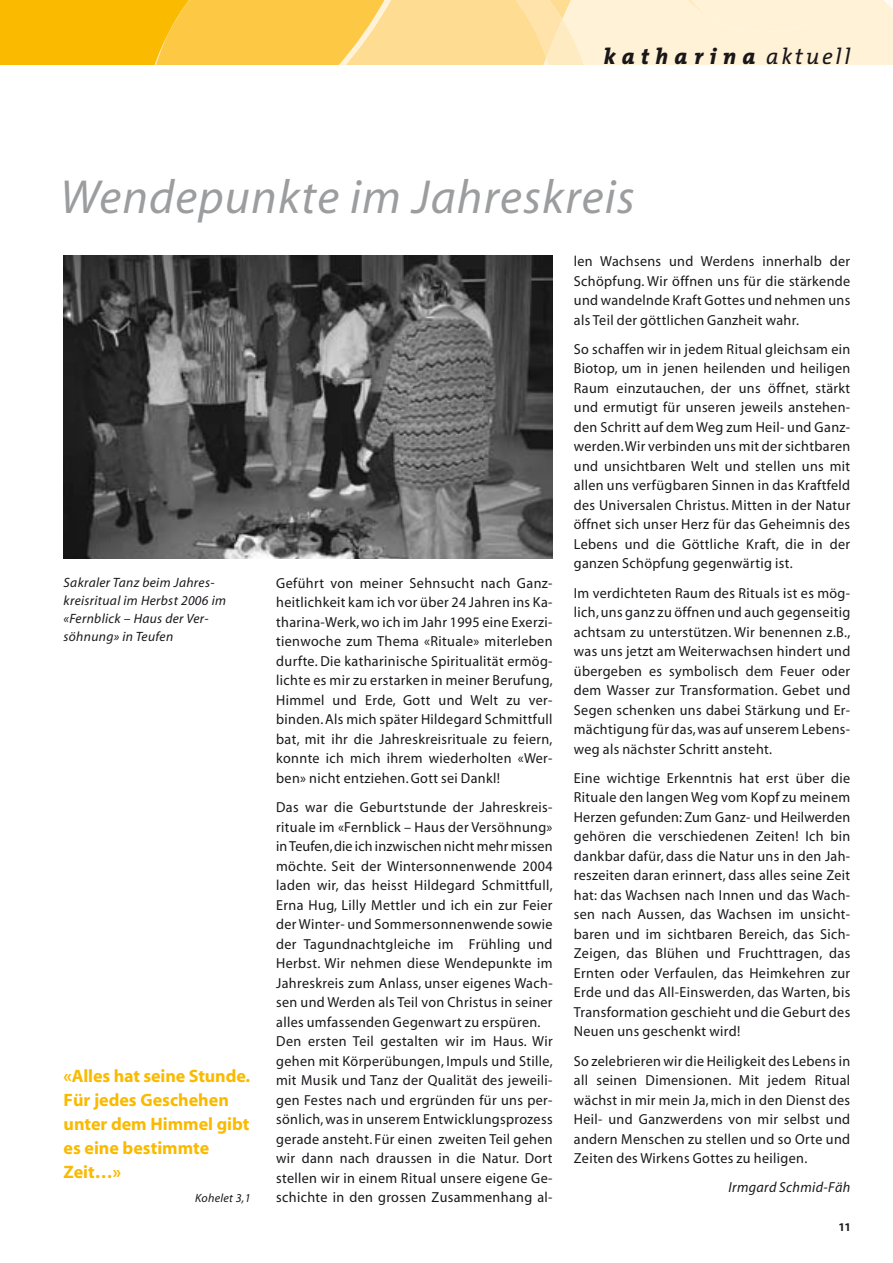
<style>
.page{position:relative;width:893px;height:1263px;background:#fff}
.page>*{position:absolute;margin:0;border:0;box-sizing:border-box;transform-origin:0 0}
.t1{font:italic 48px "Myriad";letter-spacing:.025em;color:#9c9d9f}
.t2{font:italic 800 22.5px "The Mix";letter-spacing:.285em;color:#1a171b}
.t3{font:700 18px/24px "Myriad";color:#faba00}
.t4{font:600 15px "The Mix";color:#1a171b}
.t5{font:14.55px/19.5px "Myriad";letter-spacing:.025em;color:#1a171b;text-align:justify}
.t6{font:italic 14.55px "Myriad";letter-spacing:.025em;color:#1a171b}
.t7{font:italic 13.5px/18px "Myriad";letter-spacing:.025em;color:#1a171b}
.t8{font:italic 12px "Myriad";letter-spacing:.025em;color:#1a171b}
.s1{font-weight:400}
</style>
<div class="page">
<svg style="left:0;top:0;width:893px;height:64px"></svg>
<img style="left:64px;top:256px;width:489px;height:302px">
<h2 class="t2" style="left:604px;top:46px;width:248px">katharina <span class="s1">aktuell</span></h2>
<h1 class="t1" style="left:60px;top:179px;width:576px">Wendepunkte im Jahreskreis</h1>
<p class="t7" style="left:64px;top:575px;width:164px">Sakraler Tanz beim Jahres&shy;kreisritual im Herbst 2006 im «Fernblick – Haus der Ver&shy;söhnung» in Teufen</p>
<p class="t3" style="left:64px;top:1065px;width:188px">«Alles hat seine Stunde.<br>Für jedes Geschehen unter dem Himmel gibt es eine bestimmte<br>Zeit…»</p>
<p class="t8" style="left:195px;top:1193px;width:57px">Kohelet 3,1</p>
<p class="t5" style="left:276px;top:574px;width:278px">Geführt von meiner Sehnsucht nach Ganz&shy;heitlichkeit kam ich vor über 24 Jahren ins Ka&shy;tharina-Werk,wo ich im Jahr 1995 eine Exerzi&shy;tienwoche zum Thema «Rituale» miterleben durfte. Die katharinische Spiritualität ermög&shy;lichte es mir zu erstarken in meiner Berufung, Himmel und Erde, Gott und Welt zu ver&shy;binden.Als mich später Hildegard Schmittfull bat, mit ihr die Jahreskreisrituale zu feiern, konnte ich mich ihrem wiederholten «Wer&shy;ben» nicht entziehen. Gott sei Dankl!</p>
<p class="t5" style="left:276px;top:799px;width:278px;text-align:left">Das war die Geburtstunde der Jahreskreis&shy;rituale im «Fernblick – Haus der Versöhnung» in Teufen,die ich inzwischen nicht mehr missen möchte. Seit der Wintersonnenwende 2004 laden wir, das heisst Hildegard Schmittfull, Erna Hug, Lilly Mettler und ich ein zur Feier der Winter- und Sommersonnenwende sowie der Tagundnachtgleiche im Frühling und Herbst. Wir nehmen diese Wendepunkte im Jahreskreis zum Anlass, unser eigenes Wach&shy;sen und Werden als Teil von Christus in seiner alles umfassenden Gegenwart zu erspüren.<br>Den ersten Teil gestalten wir im Haus. Wir gehen mit Körperübungen, Impuls und Stille, mit Musik und Tanz der Qualität des jeweili&shy;gen Festes nach und ergründen für uns per&shy;sönlich, was in unserem Entwicklungsprozess gerade ansteht. Für einen zweiten Teil gehen wir dann nach draussen in die Natur. Dort stellen wir in einem Ritual unsere eigene Ge&shy;schichte in den grossen Zusammenhang al-</p>
<p class="t5" style="left:574px;top:253px;width:278px">len Wachsens und Werdens innerhalb der Schöpfung. Wir öffnen uns für die stärkende und wandelnde Kraft Gottes und nehmen uns als Teil der göttlichen Ganzheit wahr.</p>
<p class="t5" style="left:574px;top:340px;width:278px">So schaffen wir in jedem Ritual gleichsam ein Biotop, um in jenen heilenden und heiligen Raum einzutauchen, der uns öffnet, stärkt und ermutigt für unseren jeweils anstehen&shy;den Schritt auf dem Weg zum Heil- und Ganz&shy;werden.Wir verbinden uns mit der sichtbaren und unsichtbaren Welt und stellen uns mit allen uns verfügbaren Sinnen in das Kraftfeld des Universalen Christus. Mitten in der Natur öffnet sich unser Herz für das Geheimnis des Lebens und die Göttliche Kraft, die in der ganzen Schöpfung gegenwärtig ist.</p>
<p class="t5" style="left:574px;top:584px;width:278px">Im verdichteten Raum des Rituals ist es mög&shy;lich,uns ganz zu öffnen und auch gegenseitig achtsam zu unterstützen. Wir benennen z.B., was uns jetzt am Weiterwachsen hindert und übergeben es symbolisch dem Feuer oder dem Wasser zur Transformation. Gebet und Segen schenken uns dabei Stärkung und Er&shy;mächtigung für das,was auf unserem Lebens&shy;weg als nächster Schritt ansteht.</p>
<p class="t5" style="left:574px;top:769px;width:278px">Eine wichtige Erkenntnis hat erst über die Rituale den langen Weg vom Kopf zu meinem Herzen gefunden: Zum Ganz- und Heilwerden gehören die verschiedenen Zeiten! Ich bin dankbar dafür, dass die Natur uns in den Jah&shy;reszeiten daran erinnert, dass alles seine Zeit hat: das Wachsen nach Innen und das Wach&shy;sen nach Aussen, das Wachsen im unsicht&shy;baren und im sichtbaren Bereich, das Sich-Zeigen, das Blühen und Fruchttragen, das Ernten oder Verfaulen, das Heimkehren zur Erde und das All-Einswerden, das Warten, bis Transformation geschieht und die Geburt des Neuen uns geschenkt wird!</p>
<p class="t5" style="left:574px;top:1052px;width:278px">So zelebrieren wir die Heiligkeit des Lebens in all seinen Dimensionen. Mit jedem Ritual wächst in mir mein Ja, mich in den Dienst des Heil- und Ganzwerdens von mir selbst und andern Menschen zu stellen und so Orte und Zeiten des Wirkens Gottes zu heiligen.</p>
<p class="t6" style="left:729px;top:1182px;width:123px">Irmgard Schmid-Fäh</p>
<p class="t4" style="left:839px;top:1219px;width:13px">11</p>
</div>
